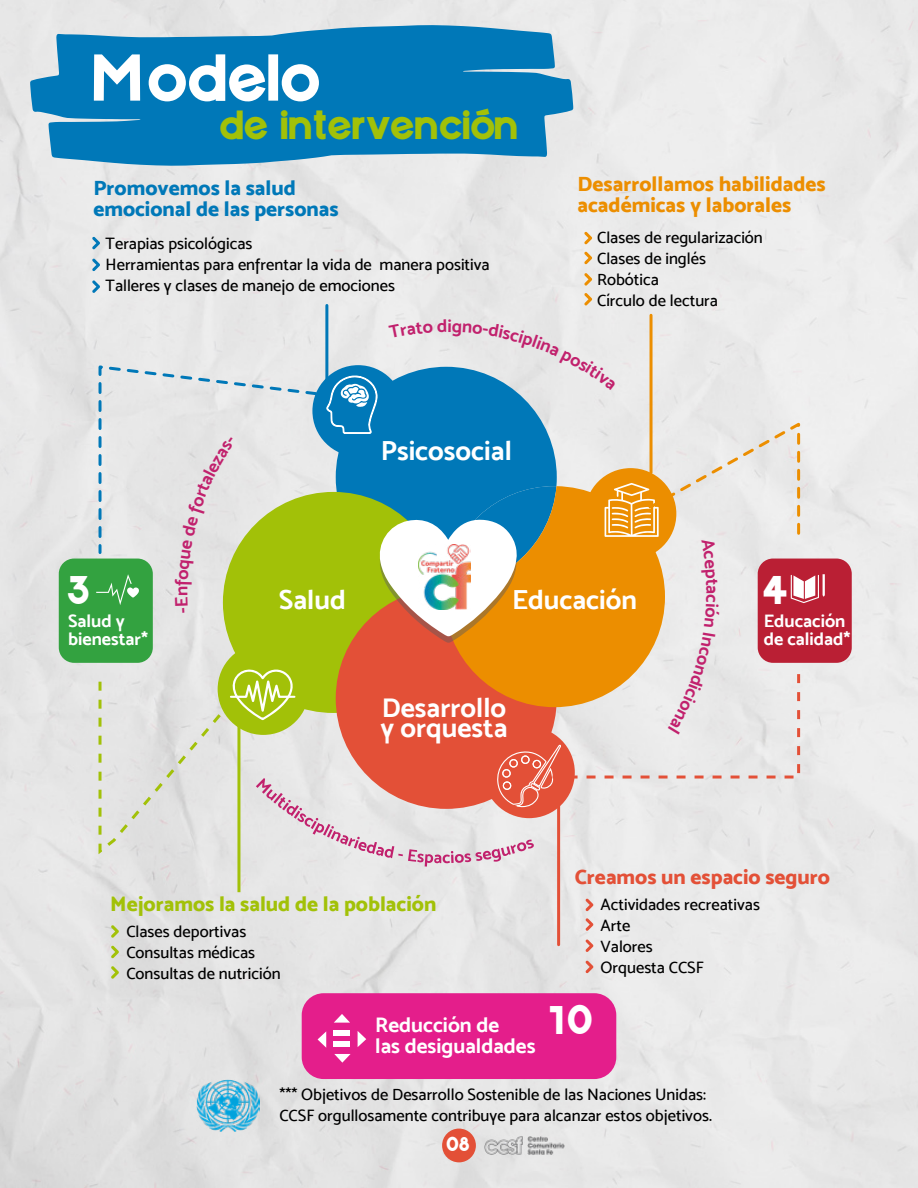
<style>
.page{position:relative;width:918px;height:1188px;background:#fff}
.page>*{position:absolute;margin:0;border:0;box-sizing:border-box;transform-origin:0 0}
.t1{font:64.65px "Bonkers";color:#fff}
.t2{font:39.75px "Bonkers";color:#a2c108}
.t3{font:39.75px "Bonkers";color:#fff}
.t4{font:27.6px/19.6px "Mosk Bold 700";color:#fff}
.t5{font:21px/21px "Mosk Extra Bold 800";color:#ec8e00}
.t6{font:21px/21px "Mosk Extra Bold 800";color:#0078b8}
.t7{font:21px "Mosk Extra Bold 800";color:#a2c108}
.t8{font:21px "Mosk Bold 700";color:#fff}
.t9{font:21px "Mosk Extra Bold 800";color:#e35037}
.t10{font:19.5px "Bonkers";color:#fff}
.t11{font:18px/18px "Mosk Bold 700";color:#fff}
.t12{font:18px "Mosk Bold 700";color:#c1216d}
.t13{font:16.5px/21px "Mosk Medium 500";color:#000}
</style>
<div class="page">
<img style="left:0;top:0;width:918px;height:1188px">
<img style="left:197px;top:1079px;width:63px;height:53px">
<div style="left:302px;top:993px;width:314px;height:86px;background:#e41e8b;border-radius:22px"></div>
<svg style="left:334px;top:1014px;width:16px;height:9px"></svg>
<svg style="left:334px;top:1054px;width:17px;height:9px"></svg>
<svg style="left:358px;top:1031px;width:8px;height:16px"></svg>
<svg style="left:318px;top:1031px;width:8px;height:17px"></svg>
<div style="left:334px;top:1030px;width:16px;height:5px;background:#fff"></div>
<div style="left:334px;top:1041px;width:16px;height:5px;background:#fff"></div>
<svg style="left:111px;top:925px;width:8px;height:13px"></svg>
<svg style="left:111px;top:946px;width:8px;height:12px"></svg>
<svg style="left:111px;top:966px;width:8px;height:13px"></svg>
<svg style="left:585px;top:899px;width:9px;height:12px"></svg>
<svg style="left:584px;top:232px;width:8px;height:12px"></svg>
<svg style="left:92px;top:237px;width:8px;height:12px"></svg>
<svg style="left:92px;top:259px;width:8px;height:12px"></svg>
<svg style="left:92px;top:280px;width:8px;height:13px"></svg>
<svg style="left:584px;top:252px;width:8px;height:12px"></svg>
<svg style="left:584px;top:273px;width:8px;height:13px"></svg>
<svg style="left:584px;top:293px;width:8px;height:12px"></svg>
<svg style="left:585px;top:918px;width:9px;height:13px"></svg>
<svg style="left:585px;top:939px;width:9px;height:13px"></svg>
<svg style="left:585px;top:961px;width:9px;height:12px"></svg>
<div style="left:59px;top:559px;width:94px;height:104px;background:#33a240;border-radius:15px"></div>
<div style="left:758px;top:559px;width:94px;height:104px;background:#ba1f34;border-radius:15px"></div>
<hr style="left:650px;top:315px;width:3px;height:158px;background:#ec8e00">
<hr style="left:557px;top:761px;width:3px;height:184px;background:#e35037">
<hr style="left:325px;top:305px;width:3px;height:79px;background:#0078b8">
<hr style="left:237px;top:721px;width:3px;height:171px;background:#a2c108">
<svg style="left:30px;top:25px;width:543px;height:141px;background:#268abf"></svg>
<div style="left:442px;top:1129px;width:34px;height:33px;background:#e35037;border-radius:50%"></div>
<img style="left:484px;top:1136px;width:82px;height:20px">
<svg style="left:96px;top:319px;width:729px;height:548px;background:#ccc3ab"></svg>
<h1 class="t1" style="left:94px;top:38px;width:230px">Modelo</h1>
<h2 class="t2" style="left:220px;top:100px;width:301px">de intervención</h2>
<p class="t6" style="left:93px;top:177px;width:247px">Promovemos la salud emocional de las personas</p>
<p class="t5" style="left:578px;top:173px;width:250px">Desarrollamos habilidades académicas y laborales</p>
<p class="t13" style="left:106px;top:233px;width:386px">Terapias psicológicas<br>Herramientas para enfrentar la vida de manera positiva<br>Talleres y clases de manejo de emociones</p>
<p class="t13" style="left:597px;top:227px;width:167px">Clases de regularización<br>Clases de inglés<br>Robótica<br>Círculo de lectura</p>
<h3 class="t4" style="left:381px;top:441px;width:133px">Psicosocial</h3>
<h2 class="t3" style="left:68px;top:565px;width:27px">3</h2>
<p class="t11" style="left:68px;top:612px;width:82px">Salud y bienestar*</p>
<p class="t12" style="left:171px;top:596px;width:12px;rotate:-90deg">n</p>
<p class="t12" style="left:723px;top:585px;width:11px;rotate:90deg">a</p>
<h3 class="t4" style="left:279px;top:589px;width:68px">Salud</h3>
<h3 class="t4" style="left:512px;top:590px;width:127px">Educación</h3>
<h3 class="t4" style="left:380px;top:697px;width:129px">Desarrollo y orquesta</h3>
<h2 class="t3" style="left:764px;top:565px;width:29px">4</h2>
<p class="t11" style="left:764px;top:612px;width:88px">Educación de calidad*</p>
<p class="t7" style="left:110px;top:891px;width:328px">Mejoramos la salud de la población</p>
<p class="t13" style="left:126px;top:921px;width:156px">Clases deportivas<br>Consultas médicas<br>Consultas de nutrición</p>
<p class="t9" style="left:575px;top:864px;width:257px">Creamos un espacio seguro</p>
<p class="t13" style="left:601px;top:893px;width:161px">Actividades recreativas<br>Arte<br>Valores<br>Orquesta CCSF</p>
<p class="t8" style="left:375px;top:1012px;width:126px">Reducción de</p>
<h2 class="t3" style="left:550px;top:996px;width:46px">10</h2>
<p class="t8" style="left:375px;top:1033px;width:162px">las desigualdades</p>
<p class="t13" style="left:279px;top:1083px;width:434px">*** Objetivos de Desarrollo Sostenible de las Naciones Unidas:<br>CCSF orgullosamente contribuye para alcanzar estos objetivos.</p>
<p class="t10" style="left:447px;top:1132px;width:26px">08</p>
</div>
